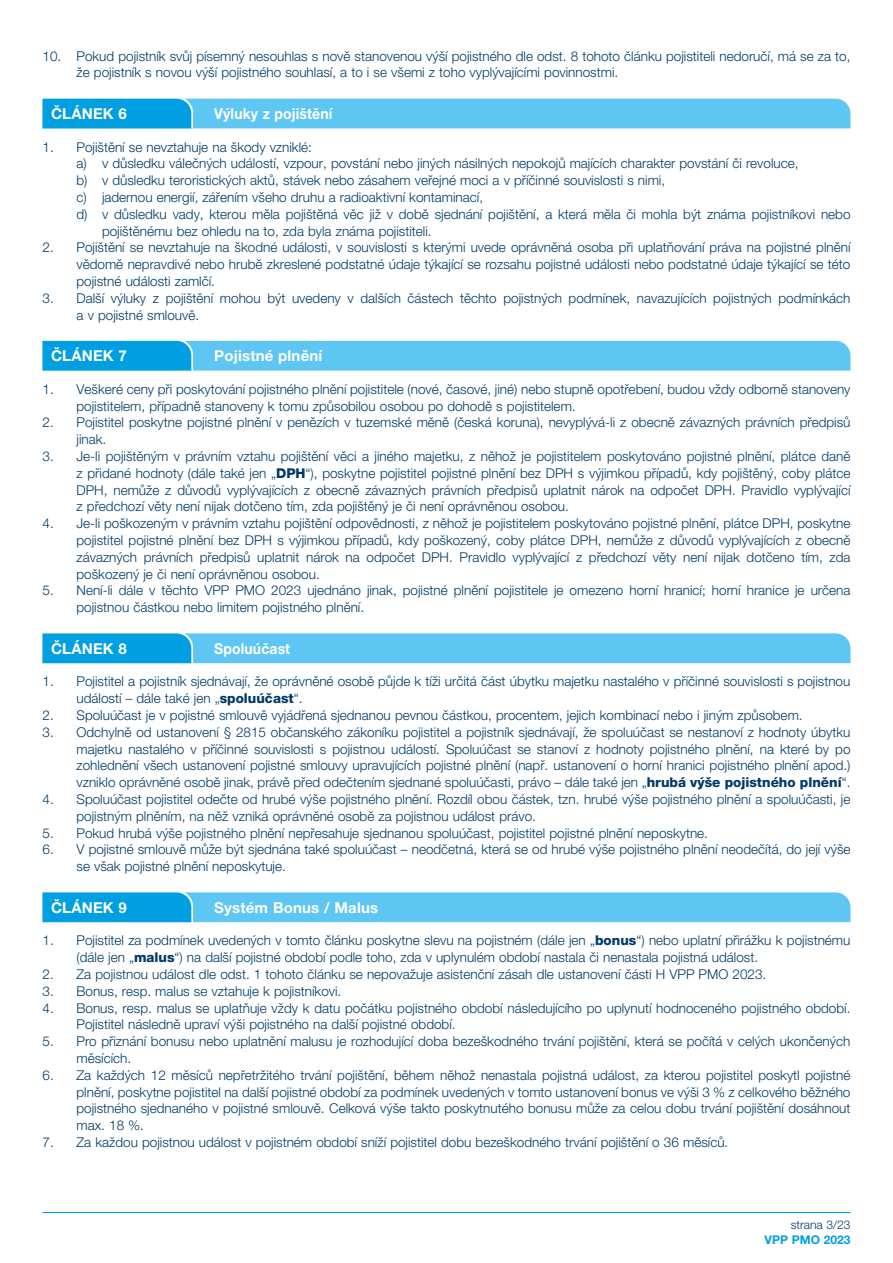
<style>
.page{position:relative;width:893px;height:1263px;background:#fff}
.page>*{position:absolute;margin:0;border:0;box-sizing:border-box;transform-origin:0 0}
.t1{font:700 15px "Helvetica Neue LT Pro";letter-spacing:.01em;color:#fff}
.t2{font:700 15px "Helvetica Neue LT Pro";letter-spacing:.01em;color:#fff;scale:.93 1}
.t3{font:300 13.5px/16.8px "Helvetica Neue LT Pro";color:#003967}
.t4{font:300 12px "Helvetica Neue LT Pro";color:#003967}
.t5{font:700 12px "Helvetica Neue LT Pro";color:#009fe2}
.s1{font-weight:800}
</style>
<div class="page">
<hr style="left:43px;top:1212px;width:807px;height:1px;background:#009fe2">
<svg style="left:43px;top:98px;width:807px;height:30px;background:#51c0ef"></svg>
<svg style="left:43px;top:340px;width:807px;height:31px;background:#54c1ef"></svg>
<svg style="left:43px;top:633px;width:807px;height:30px;background:#4fbfef"></svg>
<svg style="left:43px;top:892px;width:807px;height:30px;background:#4fbfef"></svg>
<p class="t3" style="left:77px;top:47px;width:775px;text-indent:-34px">10. Pokud pojistník svůj písemný nesouhlas s nově stanovenou výší pojistného dle odst. 8 tohoto článku pojistiteli nedoručí, má se za to, že pojistník s novou výší pojistného souhlasí, a to i se všemi z toho vyplývajícími povinnostmi.</p>
<p class="t1" style="left:51px;top:104px;width:77px">ČLÁNEK 6</p>
<p class="t2" style="left:214px;top:104px;width:128px">Výluky z pojištění</p>
<p class="t3" style="left:43px;top:138px;width:271px">1. Pojištění se nevztahuje na škody vzniklé:</p>
<p class="t3" style="left:77px;top:155px;width:723px">a) v důsledku válečných událostí, vzpour, povstání nebo jiných násilných nepokojů majících charakter povstání či revoluce,</p>
<p class="t3" style="left:77px;top:172px;width:590px">b) v důsledku teroristických aktů, stávek nebo zásahem veřejné moci a v příčinné souvislosti s nimi,</p>
<p class="t3" style="left:77px;top:189px;width:408px">c) jadernou energií, zářením všeho druhu a radioaktivní kontaminací,</p>
<p class="t3" style="left:77px;top:205px;width:775px">d) v důsledku vady, kterou měla pojištěná věc již v době sjednání pojištění, a která měla či mohla být známa pojistníkovi nebo</p>
<p class="t3" style="left:102px;top:222px;width:328px">pojištěnému bez ohledu na to, zda byla známa pojistiteli.</p>
<p class="t3" style="left:77px;top:239px;width:775px;text-align:justify;text-indent:-34px">2. Pojištění se nevztahuje na škodné události, v souvislosti s kterými uvede oprávněná osoba při uplatňování práva na pojistné plnění vědomě nepravdivé nebo hrubě zkreslené podstatné údaje týkající se rozsahu pojistné události nebo podstatné údaje týkající se této pojistné události zamlčí.</p>
<p class="t3" style="left:77px;top:289px;width:775px;text-indent:-34px">3. Další výluky z pojištění mohou být uvedeny v dalších částech těchto pojistných podmínek, navazujících pojistných podmínkách a v pojistné smlouvě.</p>
<p class="t1" style="left:51px;top:346px;width:77px">ČLÁNEK 7</p>
<p class="t1" style="left:214px;top:346px;width:110px">Pojistné plnění</p>
<p class="t3" style="left:77px;top:380px;width:775px;text-indent:-34px">1. Veškeré ceny při poskytování pojistného plnění pojistitele (nové, časové, jiné) nebo stupně opotřebení, budou vždy odborně stanoveny pojistitelem, případně stanoveny k tomu způsobilou osobou po dohodě s pojistitelem.</p>
<p class="t3" style="left:77px;top:414px;width:775px;text-indent:-34px">2. Pojistitel poskytne pojistné plnění v penězích v tuzemské měně (česká koruna), nevyplývá-li z obecně závazných právních předpisů jinak.</p>
<p class="t3" style="left:77px;top:447px;width:775px;text-align:justify;text-indent:-34px">3. Je-li pojištěným v právním vztahu pojištění věci a jiného majetku, z něhož je pojistitelem poskytováno pojistné plnění, plátce daně z přidané hodnoty (dále také jen „<span class="s1">DPH</span>“), poskytne pojistitel pojistné plnění bez DPH s výjimkou případů, kdy pojištěný, coby plátce DPH, nemůže z důvodů vyplývajících z obecně závazných právních předpisů uplatnit nárok na odpočet DPH. Pravidlo vyplývající z předchozí věty není nijak dotčeno tím, zda pojištěný je či není oprávněnou osobou.</p>
<p class="t3" style="left:77px;top:515px;width:775px;text-align:justify;text-indent:-34px">4. Je-li poškozeným v právním vztahu pojištění odpovědnosti, z něhož je pojistitelem poskytováno pojistné plnění, plátce DPH, poskytne pojistitel pojistné plnění bez DPH s výjimkou případů, kdy poškozený, coby plátce DPH, nemůže z důvodů vyplývajících z obecně závazných právních předpisů uplatnit nárok na odpočet DPH. Pravidlo vyplývající z předchozí věty není nijak dotčeno tím, zda poškozený je či není oprávněnou osobou.</p>
<p class="t3" style="left:77px;top:582px;width:775px;text-indent:-34px">5. Není-li dále v těchto VPP PMO 2023 ujednáno jinak, pojistné plnění pojistitele je omezeno horní hranicí; horní hranice je určena pojistnou částkou nebo limitem pojistného plnění.</p>
<p class="t1" style="left:51px;top:639px;width:77px">ČLÁNEK 8</p>
<p class="t2" style="left:214px;top:639px;width:83px">Spoluúčast</p>
<p class="t3" style="left:77px;top:673px;width:775px;text-indent:-34px">1. Pojistitel a pojistník sjednávají, že oprávněné osobě půjde k tíži určitá část úbytku majetku nastalého v příčinné souvislosti s pojistnou událostí – dále také jen „<span class="s1">spoluúčast</span>“.</p>
<p class="t3" style="left:43px;top:706px;width:759px">2. Spoluúčast je v pojistné smlouvě vyjádřená sjednanou pevnou částkou, procentem, jejich kombinací nebo i jiným způsobem.</p>
<p class="t3" style="left:77px;top:723px;width:775px;text-align:justify;text-indent:-34px">3. Odchylně od ustanovení § 2815 občanského zákoníku pojistitel a pojistník sjednávají, že spoluúčast se nestanoví z hodnoty úbytku majetku nastalého v příčinné souvislosti s pojistnou událostí. Spoluúčast se stanoví z hodnoty pojistného plnění, na které by po zohlednění všech ustanovení pojistné smlouvy upravujících pojistné plnění (např. ustanovení o horní hranici pojistného plnění apod.) vzniklo oprávněné osobě jinak, právě před odečtením sjednané spoluúčasti, právo – dále také jen „<span class="s1">hrubá výše pojistného plnění</span>“.</p>
<p class="t3" style="left:77px;top:790px;width:775px;text-indent:-34px">4. Spoluúčast pojistitel odečte od hrubé výše pojistného plnění. Rozdíl obou částek, tzn. hrubé výše pojistného plnění a spoluúčasti, je pojistným plněním, na něž vzniká oprávněné osobě za pojistnou událost právo.</p>
<p class="t3" style="left:43px;top:824px;width:664px">5. Pokud hrubá výše pojistného plnění nepřesahuje sjednanou spoluúčast, pojistitel pojistné plnění neposkytne.</p>
<p class="t3" style="left:77px;top:841px;width:775px;text-indent:-34px">6. V pojistné smlouvě může být sjednána také spoluúčast – neodčetná, která se od hrubé výše pojistného plnění neodečítá, do její výše se však pojistné plnění neposkytuje.</p>
<p class="t1" style="left:51px;top:898px;width:77px">ČLÁNEK 9</p>
<p class="t1" style="left:214px;top:898px;width:165px">Systém Bonus / Malus</p>
<p class="t3" style="left:77px;top:932px;width:775px;text-indent:-34px">1. Pojistitel za podmínek uvedených v tomto článku poskytne slevu na pojistném (dále jen „<span class="s1">bonus</span>“) nebo uplatní přirážku k pojistnému (dále jen „<span class="s1">malus</span>“) na další pojistné období podle toho, zda v uplynulém období nastala či nenastala pojistná událost.</p>
<p class="t3" style="left:43px;top:965px;width:723px">2. Za pojistnou událost dle odst. 1 tohoto článku se nepovažuje asistenční zásah dle ustanovení části H VPP PMO 2023.</p>
<p class="t3" style="left:43px;top:982px;width:298px">3. Bonus, resp. malus se vztahuje k pojistníkovi.</p>
<p class="t3" style="left:77px;top:999px;width:773px;text-indent:-34px">4. Bonus, resp. malus se uplatňuje vždy k datu počátku pojistného období následujícího po uplynutí hodnoceného pojistného období.<br>Pojistitel následně upraví výši pojistného na další pojistné období.</p>
<p class="t3" style="left:77px;top:1033px;width:775px;text-indent:-34px">5. Pro přiznání bonusu nebo uplatnění malusu je rozhodující doba bezeškodného trvání pojištění, která se počítá v celých ukončených měsících.</p>
<p class="t3" style="left:77px;top:1066px;width:775px;text-align:justify;text-indent:-34px">6. Za každých 12 měsíců nepřetržitého trvání pojištění, během něhož nenastala pojistná událost, za kterou pojistitel poskytl pojistné plnění, poskytne pojistitel na další pojistné období za podmínek uvedených v tomto ustanovení bonus ve výši 3 % z celkového běžného pojistného sjednaného v pojistné smlouvě. Celková výše takto poskytnutého bonusu může za celou dobu trvání pojištění dosáhnout max. 18 %.</p>
<p class="t3" style="left:43px;top:1133px;width:685px">7. Za každou pojistnou událost v pojistném období sníží pojistitel dobu bezeškodného trvání pojištění o 36 měsíců.</p>
<p class="t4" style="left:791px;top:1218px;width:61px">strana 3/23</p>
<p class="t5" style="left:765px;top:1232px;width:87px">VPP PMO 2023</p>
</div>
